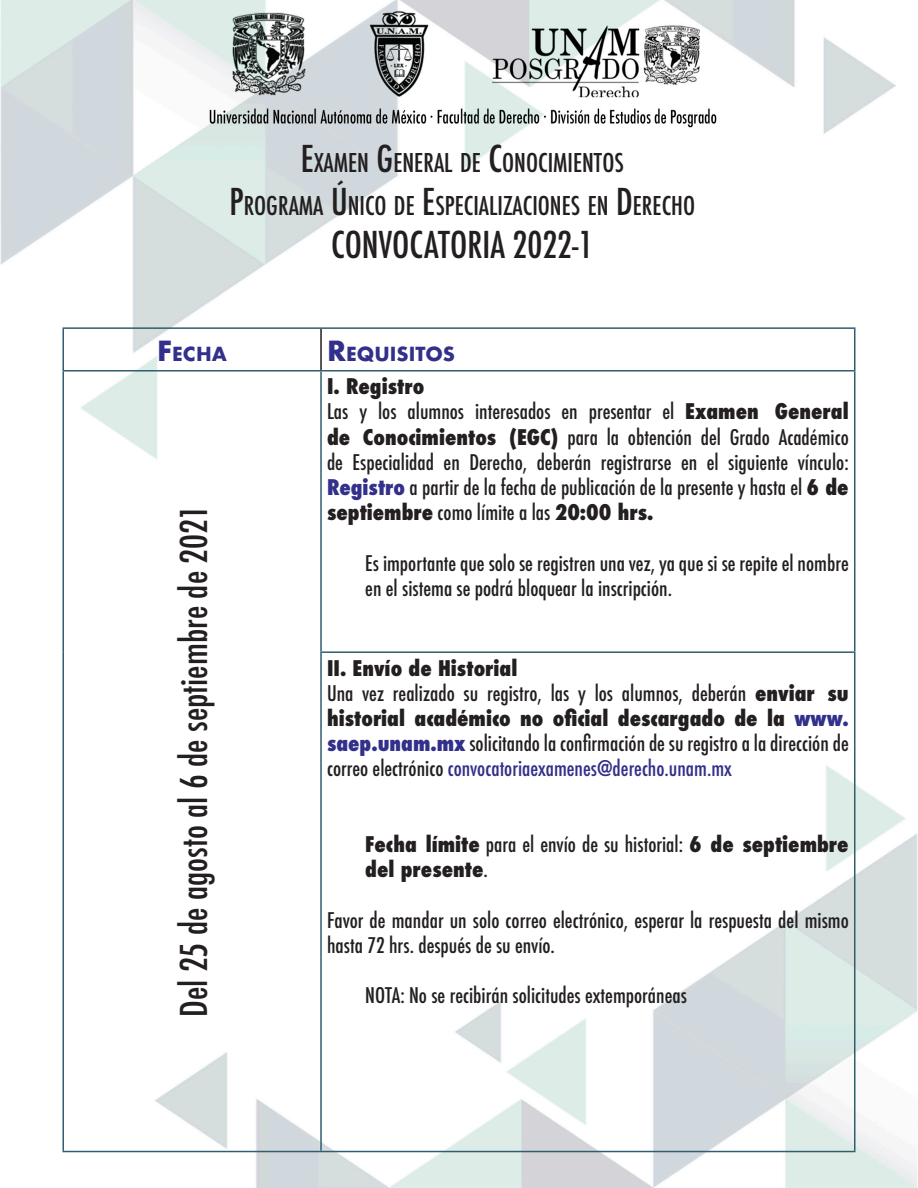
<style>
.page{position:relative;width:918px;height:1188px;background:#fff}
.page>*{position:absolute;margin:0;border:0;box-sizing:border-box;transform-origin:0 0}
.t1{font:500 condensed 36px "Futura";color:#231f20}
.t2{font:500 condensed 36px "Futura";color:#231f20}
.t3{font:500 condensed 25.2px "Futura";color:#231f20}
.t4{font:500 condensed 21px/25.2px "Futura";color:#231f20;text-align:justify}
.t5{font:800 condensed 21px/25.2px "Futura";color:#231f20}
.t6{font:700 18.9px "Futura";color:#32308a}
.s1{font-size:36px}
.s2{font-size:27px}
.s3{font-weight:800}
.s4{font-weight:800;color:#32308a}
.s5{color:#32308a}
.s6{font-weight:500}
</style>
<div class="page">
<img style="left:0;top:0;width:918px;height:1188px">
<hr style="left:320px;top:329px;width:2px;height:41px;background:#231f20">
<hr style="left:63px;top:372px;width:1px;height:280px;background:#315d70">
<hr style="left:63px;top:652px;width:1px;height:499px;background:#315d70">
<hr style="left:63px;top:1151px;width:258px;height:1px;background:#315d70">
<hr style="left:63px;top:327px;width:258px;height:2px;background:#315d70">
<hr style="left:63px;top:329px;width:1px;height:41px;background:#315d70">
<hr style="left:321px;top:327px;width:534px;height:2px;background:#315d70">
<hr style="left:854px;top:329px;width:1px;height:41px;background:#315d70">
<hr style="left:63px;top:370px;width:258px;height:2px;background:#315d70">
<hr style="left:321px;top:370px;width:534px;height:2px;background:#315d70">
<hr style="left:320px;top:653px;width:2px;height:498px;background:#315d70">
<hr style="left:854px;top:653px;width:1px;height:498px;background:#315d70">
<hr style="left:321px;top:1151px;width:534px;height:1px;background:#315d70">
<hr style="left:320px;top:372px;width:2px;height:279px;background:#315d70">
<hr style="left:854px;top:372px;width:1px;height:279px;background:#315d70">
<hr style="left:320px;top:651px;width:535px;height:2px;background:#315d70">
<p class="t3" style="left:301px;top:147px;width:324px"><span class="s1">E</span>XAMEN <span class="s1">G</span>ENERAL DE <span class="s1">C</span>ONOCIMIENTOS</p>
<p class="t3" style="left:230px;top:190px;width:467px"><span class="s1">P</span>ROGRAMA <span class="s1">Ú</span>NICO DE <span class="s1">E</span>SPECIALIZACIONES EN <span class="s1">D</span>ERECHO</p>
<p class="t2" style="left:331px;top:222px;width:108px">CONVOCATORIA</p>
<p class="t2" style="left:513px;top:222px;width:82px">2022-1</p>
<p class="t6" style="left:157px;top:340px;width:71px"><span class="s2">F</span>ECHA</p>
<p class="t6" style="left:327px;top:340px;width:130px"><span class="s2">R</span>EQUISITOS</p>
<p class="t1" style="left:171px;top:1017px;width:513px;rotate:-90deg">Del 25 de agosto al 6 de septiembre de 2021</p>
<p class="t5" style="left:327px;top:374px;width:99px">I. Registro</p>
<p class="t4" style="left:327px;top:399px;width:523px">Las y los alumnos interesados en presentar el <span class="s3">Examen General de Conocimientos (EGC)</span> para la obtención del Grado Académico de Especialidad en Derecho, deberán registrarse en el siguiente vínculo:<br><span class="s4">Registro</span> a partir de la fecha de publicación de la presente y hasta el <span class="s3">6 de septiembre</span> como límite a las <span class="s3">20:00 hrs.</span></p>
<p class="t4" style="left:365px;top:550px;width:485px">Es importante que solo se registren una vez, ya que si se repite el nombre en el sistema se podrá bloquear la inscripción.</p>
<p class="t5" style="left:327px;top:655px;width:192px">II. Envío de Historial</p>
<p class="t4" style="left:327px;top:681px;width:523px">Una vez realizado su registro, las y los alumnos, deberán <span class="s3">enviar su historial académico no oficial descargado de la</span> <span class="s4">www. saep.unam.mx</span> solicitando la confirmación de su registro a la dirección de correo electrónico <span class="s5">convocatoriaexamenes@derecho.unam.mx</span></p>
<p class="t5" style="left:365px;top:832px;width:485px">Fecha límite <span class="s6">para el envío de su historial:</span> 6 de septiembre del presente<span class="s6">.</span></p>
<p class="t4" style="left:327px;top:907px;width:523px">Favor de mandar un solo correo electrónico, esperar la respuesta del mismo hasta 72 hrs. después de su envío.</p>
<p class="t4" style="left:365px;top:983px;width:323px">NOTA: No se recibirán solicitudes extemporáneas</p>
</div>
